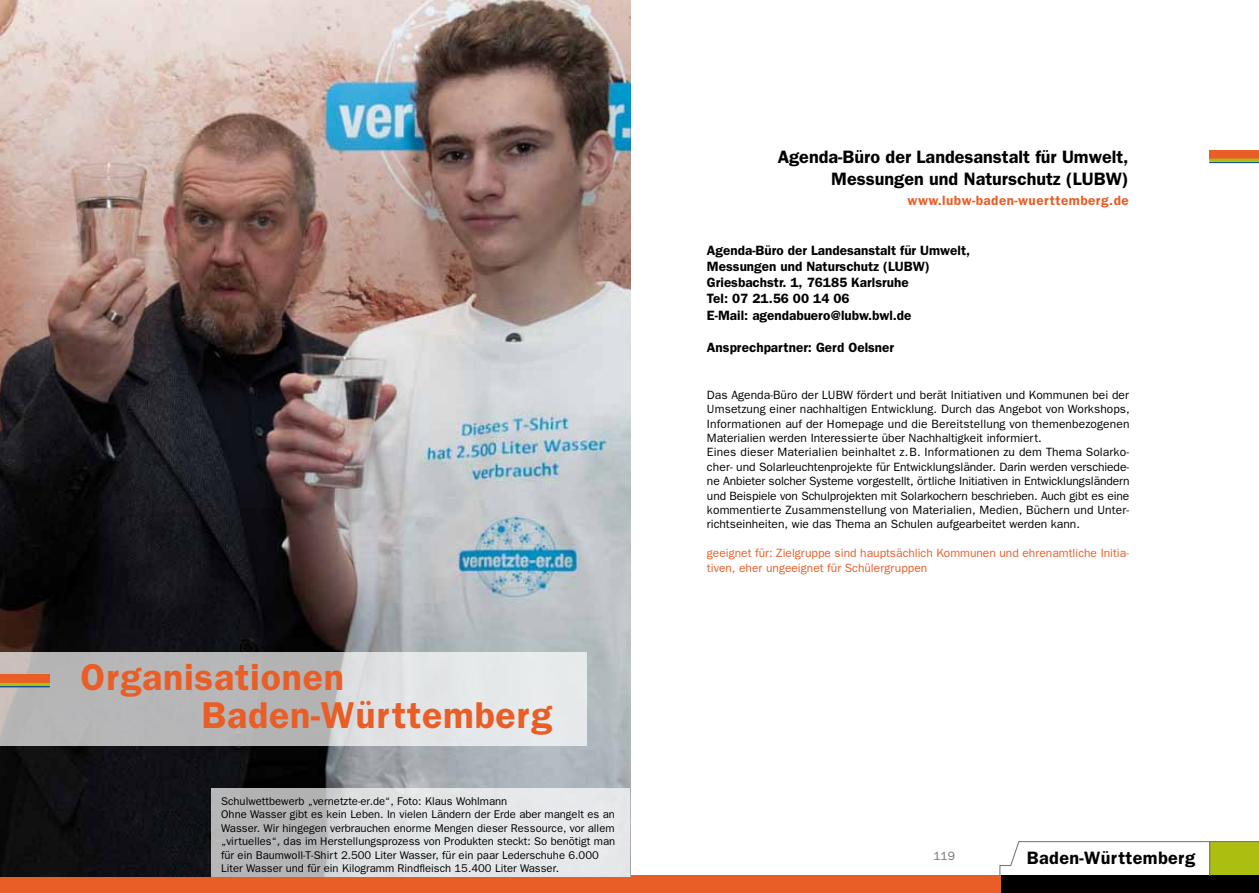
<style>
.page{position:relative;width:1259px;height:893px;background:#fff}
.page>*{position:absolute;margin:0;border:0;box-sizing:border-box;transform-origin:0 0}
.t1{font:600 37.5px/37.5px "Franklin Gothic";letter-spacing:.02em;color:#e95e27}
.t2{font:600 18px/21.6px "Franklin Gothic";color:#000;text-align:right}
.t3{font:600 18px "Franklin Gothic";letter-spacing:.02em;color:#000}
.t4{font:600 13.5px/16.2px "Franklin Gothic";color:#000}
.t5{font:600 13.5px "Franklin Gothic";letter-spacing:.035em;color:#e95e27}
.t6{font:12px/14.4px "Franklin Gothic";letter-spacing:.005em;color:#000}
.t7{font:12px/14.4px "Franklin Gothic";color:#e95e27}
.t8{font:12px "Franklin Gothic";color:#707172}
.t9{font:11.25px/13.5px "Franklin Gothic";color:#000}
</style>
<div class="page">
<div style="left:999px;top:876px;width:260px;height:17px;background:#000"></div>
<svg style="left:999px;top:841px;width:260px;height:35px"></svg>
<hr style="left:1209px;top:842px;width:1px;height:34px;background:#707172">
<div style="left:1209px;top:150px;width:50px;height:9px;background:#e95e27"></div>
<hr style="left:1209px;top:162px;width:50px;height:1px;background:#16518e">
<hr style="left:1209px;top:159px;width:50px;height:3px;background:#acbf11">
<div style="left:259px;top:876px;width:742px;height:17px;background:#e95e27"></div>
<div style="left:0;top:876px;width:552px;height:17px;background:#e95e27"></div>
<img style="left:0;top:0;width:630px;height:877px">
<svg style="left:211px;top:789px;width:418px;height:88px;background:#d5d6d8"></svg>
<svg style="left:0;top:652px;width:587px;height:94px;background:#c9cacb"></svg>
<div style="left:0;top:674px;width:50px;height:9px;background:#e95e27"></div>
<hr style="left:0;top:686px;width:50px;height:1px;background:#16518e">
<hr style="left:0;top:683px;width:50px;height:3px;background:#acbf11">
<h1 class="t1" style="left:202px;top:657px;width:352px;text-indent:-121px">Organisationen<br>Baden-Württemberg</h1>
<p class="t9" style="left:221px;top:794px;width:395px">Schulwettbewerb „vernetzte-er.de“, Foto: Klaus Wohlmann<br>Ohne Wasser gibt es kein Leben. In vielen Ländern der Erde aber mangelt es an Wasser. Wir hingegen verbrauchen enorme Mengen dieser Ressource, vor allem „virtuelles“, das im Herstellungsprozess von Produkten steckt: So benötigt man für ein Baumwoll-T-Shirt 2.500 Liter Wasser, für ein paar Lederschuhe 6.000<br>Liter Wasser und für ein Kilogramm Rindfleisch 15.400 Liter Wasser.</p>
<h2 class="t2" style="left:777px;top:146px;width:352px">Agenda-Büro der Landesanstalt für Umwelt,<br>Messungen und Naturschutz (LUBW)</h2>
<p class="t5" style="left:907px;top:193px;width:223px">www.lubw-baden-wuerttemberg.de</p>
<p class="t4" style="left:707px;top:242px;width:265px">Agenda-Büro der Landesanstalt für Umwelt, Messungen und Naturschutz (LUBW)<br>Griesbachstr. 1, 76185 Karlsruhe<br>Tel: 07 21.56 00 14 06<br>E-Mail: agendabuero@lubw.bwl.de</p>
<p class="t4" style="left:707px;top:339px;width:189px">Ansprechpartner: Gerd Oelsner</p>
<p class="t6" style="left:707px;top:387px;width:424px">Das Agenda-Büro der LUBW fördert und berät Initiativen und Kommunen bei der Umsetzung einer nachhaltigen Entwicklung. Durch das Angebot von Workshops, Informationen auf der Homepage und die Bereitstellung von themenbezogenen Materialien werden Interessierte über Nachhaltigkeit informiert.<br>Eines dieser Materialien beinhaltet z.B. Informationen zu dem Thema Solarko&shy;cher- und Solarleuchtenprojekte für Entwicklungsländer. Darin werden verschiede&shy;ne Anbieter solcher Systeme vorgestellt, örtliche Initiativen in Entwicklungsländern und Beispiele von Schulprojekten mit Solarkochern beschrieben. Auch gibt es eine kommentierte Zusammenstellung von Materialien, Medien, Büchern und Unter&shy;richtseinheiten, wie das Thema an Schulen aufgearbeitet werden kann.</p>
<p class="t7" style="left:707px;top:546px;width:423px">geeignet für: Zielgruppe sind hauptsächlich Kommunen und ehrenamtliche Initia&shy;tiven, eher ungeeignet für Schülergruppen</p>
<p class="t8" style="left:933px;top:849px;width:23px">119</p>
<h2 class="t3" style="left:1027px;top:847px;width:170px">Baden-Württemberg</h2>
</div>
